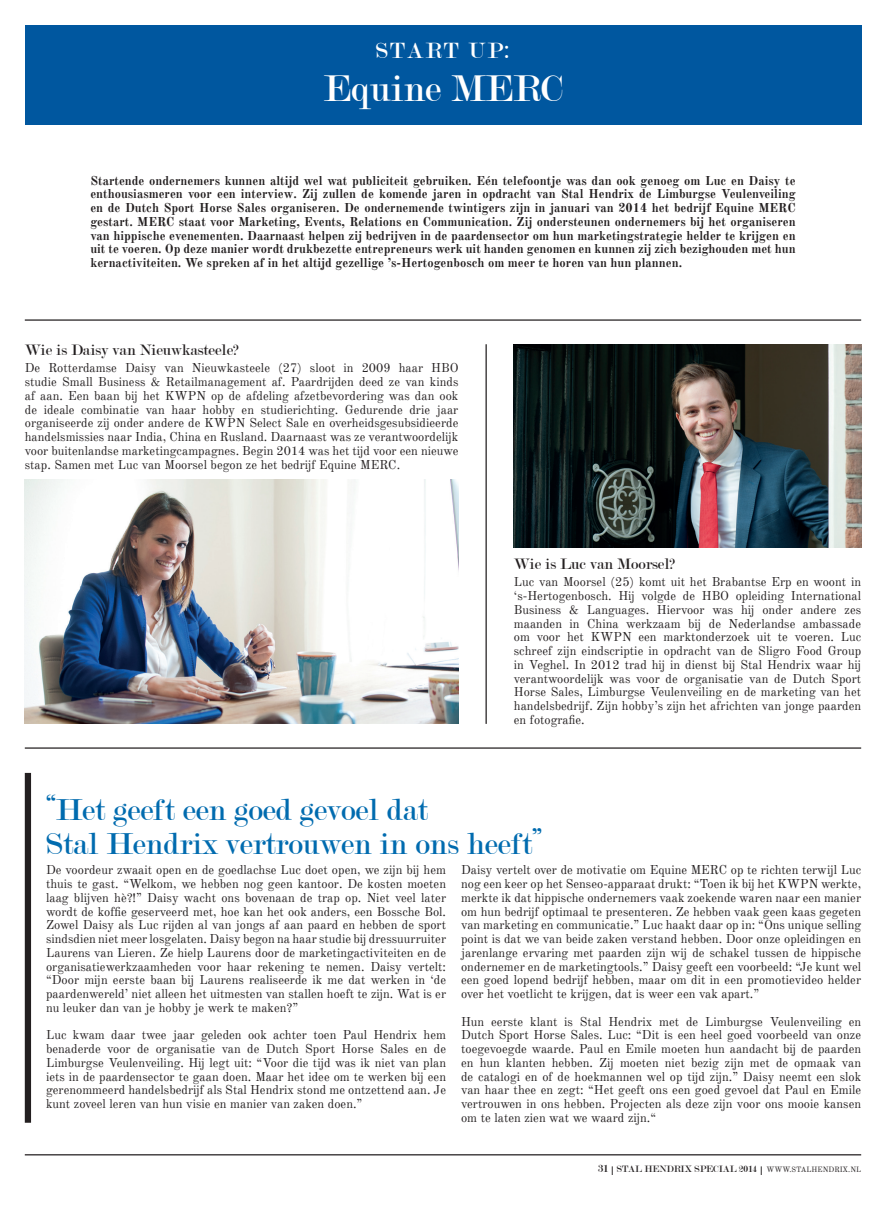
<style>
.page{position:relative;width:886px;height:1205px;background:#fff}
.page>*{position:absolute;margin:0;border:0;box-sizing:border-box;transform-origin:0 0}
.t1{font:40px "Modern";color:#fff}
.t2{font:32.5px/33.8px "Modern";color:#006baf}
.t3{font:23.75px "Modern";letter-spacing:.09em;color:#fff}
.t4{font:16.25px "Modern";color:#231f20}
.t5{font:12.5px/13.8px "Old Standard TT";color:#231f20;text-align:justify}
.t6{font:700 12.5px/13.8px "Old Standard TT";color:#231f20;text-align:justify}
.t7{font:10px "Modern";color:#231f20}
.s1{font-size:11.25px}
.s2{font-family:"Myanmar Sangam MN";font-size:12.5px}
.s3{font-family:"Old Standard TT";font-size:7.5px}
</style>
<div class="page">
<hr style="left:25px;top:1154px;width:836px;height:1px;background:#231f20">
<img style="left:514px;top:344px;width:347px;height:203px">
<div style="left:25px;top:25px;width:836px;height:99px;background:#00579f"></div>
<hr style="left:485px;top:344px;width:2px;height:380px;background:#231f20">
<img style="left:25px;top:480px;width:433px;height:244px">
<hr style="left:25px;top:747px;width:836px;height:2px;background:#231f20">
<div style="left:25px;top:773px;width:6px;height:349px;background:#231f20"></div>
<hr style="left:25px;top:319px;width:836px;height:2px;background:#231f20">
<h3 class="t3" style="left:376px;top:39px;width:136px">START UP:</h3>
<h1 class="t1" style="left:323px;top:68px;width:241px">Equine MERC</h1>
<p class="t6" style="left:90px;top:174px;width:707px">Startende ondernemers kunnen altijd wel wat publiciteit gebruiken. Eén telefoontje was dan ook genoeg om Luc en Daisy te enthousiasmeren voor een interview. Zij zullen de komende jaren in opdracht van Stal Hendrix de Limburgse Veulenveiling en de Dutch Sport Horse Sales organiseren. De ondernemende twintigers zijn in januari van 2014 het bedrijf Equine MERC gestart. MERC staat voor Marketing, Events, Relations en Communication. Zij ondersteunen ondernemers bij het organiseren van hippische evenementen. Daarnaast helpen zij bedrijven in de paardensector om hun marketingstrategie helder te krijgen en uit te voeren. Op deze manier wordt drukbezette entrepreneurs werk uit handen genomen en kunnen zij zich bezighouden met hun kernactiviteiten. We spreken af in het altijd gezellige ’s-Hertogenbosch om meer te horen van hun plannen.</p>
<h3 class="t4" style="left:25px;top:342px;width:216px">Wie is Daisy van Nieuwkasteele?</h3>
<p class="t5" style="left:25px;top:361px;width:435px">De Rotterdamse Daisy van Nieuwkasteele (27) sloot in 2009 haar HBO studie Small Business &amp; Retailmanagement af. Paardrijden deed ze van kinds af aan. Een baan bij het KWPN op de afdeling afzetbevordering was dan ook de ideale combinatie van haar hobby en studierichting. Gedurende drie jaar organiseerde zij onder andere de KWPN Select Sale en overheidsgesubsidieerde handelsmissies naar India, China en Rusland. Daarnaast was ze verantwoordelijk voor buitenlandse marketingcampagnes. Begin 2014 was het tijd voor een nieuwe stap. Samen met Luc van Moorsel begon ze het bedrijf Equine MERC.</p>
<h3 class="t4" style="left:514px;top:555px;width:164px">Wie is Luc van Moorsel?</h3>
<p class="t5" style="left:514px;top:575px;width:349px">Luc van Moorsel (25) komt uit het Brabantse Erp en woont in ‘s-Hertogenbosch. Hij volgde de HBO opleiding International Business &amp; Languages. Hiervoor was hij onder andere zes maanden in China werkzaam bij de Nederlandse ambassade om voor het KWPN een marktonderzoek uit te voeren. Luc schreef zijn eindscriptie in opdracht van de Sligro Food Group in Veghel. In 2012 trad hij in dienst bij Stal Hendrix waar hij verantwoordelijk was voor de organisatie van de Dutch Sport Horse Sales, Limburgse Veulenveiling en de marketing van het handelsbedrijf. Zijn hobby’s zijn het africhten van jonge paarden en fotografie.</p>
<h2 class="t2" style="left:46px;top:794px;width:497px">“Het geeft een goed gevoel dat<br>Stal Hendrix vertrouwen in ons heeft”</h2>
<p class="t5" style="left:46px;top:863px;width:401px">De voordeur zwaait open en de goedlachse Luc doet open, we zijn bij hem thuis te gast. “Welkom, we hebben nog geen kantoor. De kosten moeten laag blijven hè?!” Daisy wacht ons bovenaan de trap op. Niet veel later wordt de koffie geserveerd met, hoe kan het ook anders, een Bossche Bol.<br>Zowel Daisy als Luc rijden al van jongs af aan paard en hebben de sport sindsdien niet meer losgelaten. Daisy begon na haar studie bij dressuurruiter Laurens van Lieren. Ze hielp Laurens door de marketingactiviteiten en de organisatiewerkzaamheden voor haar rekening te nemen. Daisy vertelt: “Door mijn eerste baan bij Laurens realiseerde ik me dat werken in ‘de paardenwereld’ niet alleen het uitmesten van stallen hoeft te zijn. Wat is er nu leuker dan van je hobby je werk te maken?”</p>
<p class="t5" style="left:46px;top:1028px;width:401px">Luc kwam daar twee jaar geleden ook achter toen Paul Hendrix hem benaderde voor de organisatie van de Dutch Sport Horse Sales en de Limburgse Veulenveiling. Hij legt uit: “Voor die tijd was ik niet van plan iets in de paardensector te gaan doen. Maar het idee om te werken bij een gerenommeerd handelsbedrijf als Stal Hendrix stond me ontzettend aan. Je kunt zoveel leren van hun visie en manier van zaken doen.”</p>
<p class="t5" style="left:461px;top:863px;width:401px">Daisy vertelt over de motivatie om Equine MERC op te richten terwijl Luc nog een keer op het Senseo-apparaat drukt: “Toen ik bij het KWPN werkte, merkte ik dat hippische ondernemers vaak zoekende waren naar een manier om hun bedrijf optimaal te presenteren. Ze hebben vaak geen kaas gegeten van marketing en communicatie.” Luc haakt daar op in: “Ons unique selling point is dat we van beide zaken verstand hebben. Door onze opleidingen en jarenlange ervaring met paarden zijn wij de schakel tussen de hippische ondernemer en de marketingtools.” Daisy geeft een voorbeeld: “Je kunt wel een goed lopend bedrijf hebben, maar om dit in een promotievideo helder over het voetlicht te krijgen, dat is weer een vak apart.”</p>
<p class="t5" style="left:461px;top:1015px;width:401px">Hun eerste klant is Stal Hendrix met de Limburgse Veulenveiling en Dutch Sport Horse Sales. Luc: “Dit is een heel goed voorbeeld van onze toegevoegde waarde. Paul en Emile moeten hun aandacht bij de paarden en hun klanten hebben. Zij moeten niet bezig zijn met de opmaak van de catalogi en of de hoekmannen wel op tijd zijn.” Daisy neemt een slok van haar thee en zegt: “Het geeft ons een goed gevoel dat Paul en Emile vertrouwen in ons hebben. Projecten als deze zijn voor ons mooie kansen om te laten zien wat we waard zijn.“</p>
<p class="t7" style="left:598px;top:1164px;width:265px"><span class="s1">31</span> <span class="s2">I</span> STAL HENDRIX SPECIAL 2014 <span class="s2">I</span> <span class="s3">WWW.STALHENDRIX.NL</span></p>
</div>
